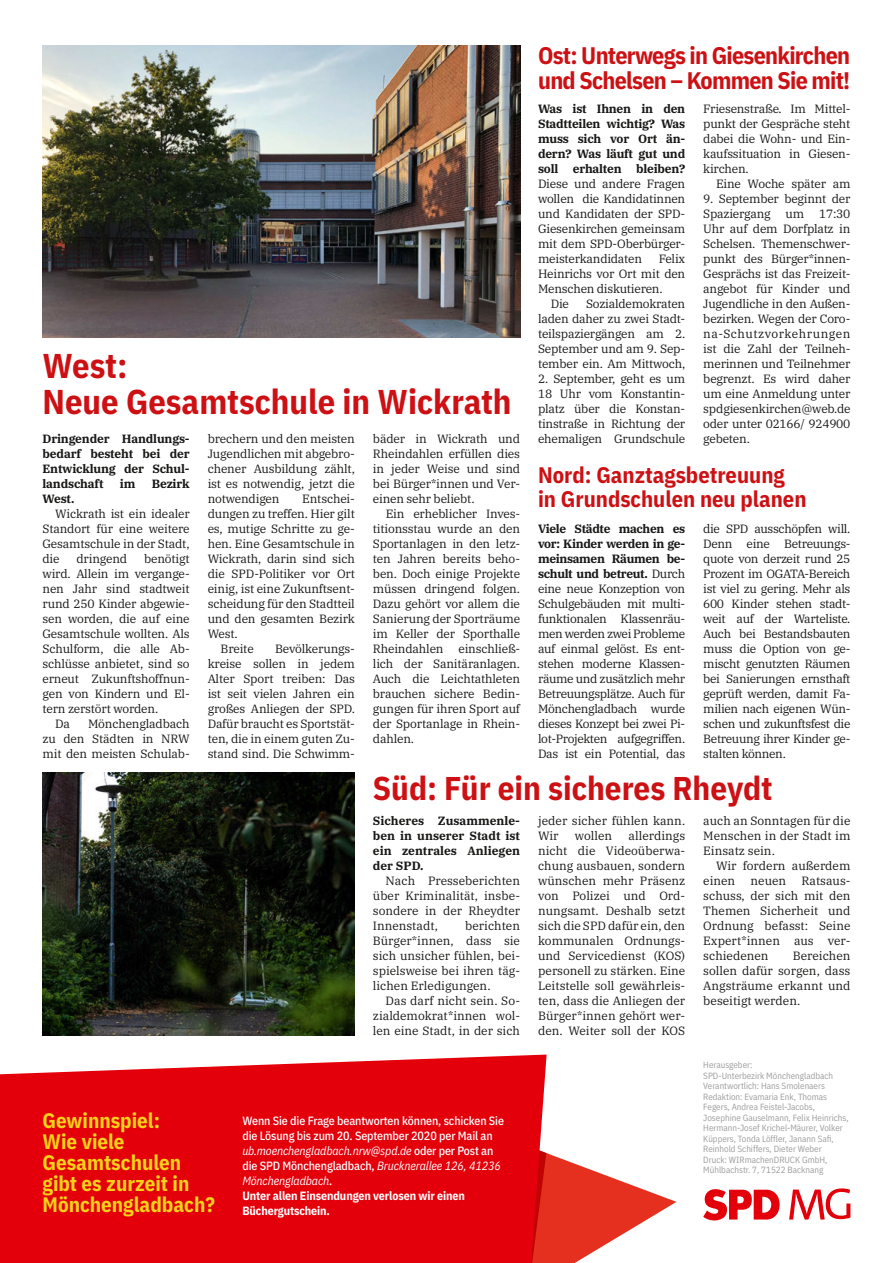
<style>
.page{position:relative;width:893px;height:1263px;background:#fff}
.page>*{position:absolute;margin:0;border:0;box-sizing:border-box;transform-origin:0 0}
.t1{font:700 condensed 34.5px/36px "IBM Plex Sans";color:#cd1013}
.t2{font:700 condensed 33px "IBM Plex Sans";color:#cd1013}
.t3{font:700 condensed 24px/25.5px "IBM Plex Sans";letter-spacing:-.03em;color:#cd1013}
.t4{font:700 condensed 22.5px/24px "IBM Plex Sans";color:#cd1013}
.t5{font:700 condensed 21px/21px "IBM Plex Sans";color:#f7d21a}
.t6{font:12px/15px "IBM Plex Serif";letter-spacing:-.015em;color:#181716;text-align:justify}
.t7{font:700 12px/15px "IBM Plex Serif";letter-spacing:-.015em;color:#181716;text-align:justify}
.t8{font:12px/15px "IBM Plex Sans Cond Medm";letter-spacing:-.01em;color:#fff}
.t9{font:700 condensed 12px/15px "IBM Plex Sans";letter-spacing:-.01em;color:#fff}
.t10{font:italic condensed 12px "IBM Plex Sans";letter-spacing:-.01em;color:#fff}
.t11{font:condensed 9px/10.5px "IBM Plex Sans";color:#9c9c9d}
.s1{font-weight:700}
.s2{font-family:"IBM Plex Sans Cond Medm";font-style:normal;font-stretch:normal}
.s3{font-family:"IBM Plex Sans";font-style:italic;font-stretch:condensed}
.s4{font-weight:400;font-style:italic}
.s5{font-family:"IBM Plex Sans Cond Medm";font-weight:400;font-stretch:normal}
</style>
<div class="page">
<svg style="left:547px;top:1153px;width:129px;height:110px"></svg>
<img style="left:43px;top:45px;width:477px;height:293px">
<img style="left:43px;top:772px;width:312px;height:263px">
<div style="left:0;top:1054px;width:547px;height:209px;background:#e3000b"></div>
<svg style="left:703px;top:1189px;width:77px;height:31px"></svg>
<svg style="left:789px;top:1188px;width:61px;height:31px"></svg>
<h1 class="t1" style="left:43px;top:345px;width:471px">West:<br>Neue Gesamtschule in Wickrath</h1>
<p class="t7" style="left:43px;top:430px;width:149px">Dringender Handlungs&shy;bedarf besteht bei der Entwicklung der Schul&shy;landschaft</p>
<p class="t6" style="left:208px;top:430px;width:149px">brechern und den meisten Jugendlichen mit abgebro&shy;chener Ausbildung zählt, ist es notwendig, jetzt die notwendigen</p>
<p class="t6" style="left:373px;top:430px;width:149px">bäder in Wickrath und Rheindahlen erfüllen dies in jeder Weise und sind bei Bürger*innen und Ver&shy;einen sehr beliebt.</p>
<p class="t6" style="left:373px;top:505px;width:149px;text-indent:13px">Ein erheblicher Inves&shy;titionsstau wurde an den Sportanlagen in den letz&shy;ten Jahren bereits beho&shy;ben. Doch einige Projekte müssen dringend folgen.<br>Dazu gehört vor allem die Sanierung der Sporträume im Keller der Sporthalle Rheindahlen einschließ&shy;lich der Sanitäranlagen.<br>Auch die Leichtathleten brauchen sichere Bedin&shy;gungen für ihren Sport auf der Sportanlage in Rhein&shy;dahlen.</p>
<p class="t7" style="left:120px;top:475px;width:17px">im</p>
<p class="t7" style="left:152px;top:475px;width:39px">Bezirk</p>
<p class="t6" style="left:302px;top:490px;width:54px">Entschei-</p>
<p class="t6" style="left:208px;top:505px;width:149px">dungen zu treffen. Hier gilt</p>
<p class="t6" style="left:208px;top:520px;width:149px">es, mutige Schritte zu ge-</p>
<p class="t6" style="left:208px;top:535px;width:149px">hen. Eine Gesamtschule in</p>
<p class="t6" style="left:208px;top:550px;width:149px">Wickrath, darin sind sich</p>
<p class="t6" style="left:208px;top:565px;width:149px">die SPD-Politiker vor Ort</p>
<p class="t6" style="left:208px;top:580px;width:149px">einig, ist eine Zukunftsent-</p>
<p class="t6" style="left:208px;top:595px;width:149px">scheidung für den Stadtteil</p>
<p class="t6" style="left:208px;top:610px;width:149px">und den gesamten Bezirk</p>
<p class="t6" style="left:208px;top:625px;width:32px">West.</p>
<p class="t6" style="left:220px;top:640px;width:35px">Breite</p>
<p class="t7" style="left:43px;top:490px;width:34px">West.</p>
<p class="t6" style="left:43px;top:505px;width:149px;text-indent:13px">Wickrath ist ein idealer Standort für eine weitere Gesamtschule in der Stadt, die</p>
<p class="t6" style="left:77px;top:550px;width:52px">dringend</p>
<p class="t6" style="left:144px;top:550px;width:47px">benötigt</p>
<p class="t6" style="left:43px;top:565px;width:149px">wird. Allein im vergange-</p>
<p class="t6" style="left:43px;top:580px;width:149px">nen Jahr sind stadtweit</p>
<p class="t6" style="left:43px;top:595px;width:149px">rund 250 Kinder abgewie-</p>
<p class="t6" style="left:43px;top:610px;width:149px">sen worden, die auf eine</p>
<p class="t6" style="left:43px;top:625px;width:149px">Gesamtschule wollten. Als</p>
<p class="t6" style="left:43px;top:640px;width:149px">Schulform, die alle Ab-</p>
<p class="t6" style="left:43px;top:655px;width:149px">schlüsse anbietet, sind so</p>
<p class="t6" style="left:43px;top:670px;width:149px">erneut Zukunftshoffnun-</p>
<p class="t6" style="left:43px;top:685px;width:149px">gen von Kindern und El-</p>
<p class="t6" style="left:43px;top:700px;width:117px">tern zerstört worden.</p>
<p class="t6" style="left:55px;top:715px;width:16px">Da</p>
<p class="t6" style="left:208px;top:640px;width:149px;text-indent:67px">Bevölkerungs&shy;kreise sollen in jedem Alter Sport treiben: Das ist seit vielen Jahren ein großes Anliegen der SPD.<br>Dafür braucht es Sportstät&shy;ten, die in einem guten Zu&shy;stand sind. Die Schwimm-</p>
<p class="t6" style="left:43px;top:715px;width:149px;text-indent:46px">Mönchengladbach zu den Städten in NRW mit den meisten Schulab-</p>
<h3 class="t3" style="left:538px;top:41px;width:314px">Ost: Unterwegs in Giesenkirchen und Schelsen – Kommen Sie mit!</h3>
<p class="t6" style="left:703px;top:100px;width:149px">Friesenstraße. Im Mittel&shy;punkt der Gespräche steht dabei die Wohn- und Ein&shy;kaufssituation in Giesen&shy;kirchen.</p>
<p class="t6" style="left:716px;top:175px;width:136px">Eine Woche später am</p>
<p class="t6" style="left:703px;top:190px;width:149px">9. September beginnt der Spaziergang um 17:30<br>Uhr auf dem Dorfplatz in Schelsen. Themenschwer&shy;punkt des Bürger*innen-Gesprächs ist das Freizeit&shy;angebot für Kinder und Jugendliche in den Außen&shy;bezirken. Wegen der Coro&shy;na-Schutzvorkehrungen ist die Zahl der Teilneh&shy;merinnen und Teilnehmer begrenzt. Es wird daher um eine Anmeldung unter spdgiesenkirchen@web.de oder unter 02166/ 924900 gebeten.</p>
<p class="t7" style="left:538px;top:100px;width:149px">Was ist Ihnen in den Stadtteilen wichtig? Was muss sich vor Ort än&shy;dern? Was läuft gut und soll erhalten bleiben?</p>
<p class="t6" style="left:538px;top:175px;width:149px">Diese und andere Fragen wollen die Kandidatinnen und Kandidaten der SPD-Giesenkirchen gemeinsam mit dem SPD-Oberbürger&shy;meisterkandidaten</p>
<p class="t6" style="left:659px;top:250px;width:28px">Felix</p>
<p class="t6" style="left:538px;top:265px;width:149px">Heinrichs vor Ort mit den</p>
<p class="t6" style="left:538px;top:280px;width:126px">Menschen diskutieren.</p>
<p class="t6" style="left:551px;top:295px;width:20px">Die</p>
<p class="t6" style="left:538px;top:295px;width:149px;text-indent:48px">Sozialdemokraten laden daher zu zwei Stadt&shy;teilspaziergängen am 2.<br>September und am 9. Sep&shy;tember ein. Am Mittwoch,</p>
<p class="t6" style="left:538px;top:370px;width:149px">2. September, geht es um 18 Uhr vom Konstantin&shy;platz über die Konstan&shy;tinstraße in Richtung der ehemaligen Grundschule</p>
<h3 class="t4" style="left:538px;top:461px;width:270px">Nord: Ganztagsbetreuung in Grundschulen neu planen</h3>
<p class="t6" style="left:703px;top:520px;width:149px">die SPD ausschöpfen will.<br>Denn eine Betreuungs&shy;quote von derzeit rund 25<br>Prozent im OGATA-Bereich ist viel zu gering. Mehr als 600 Kinder stehen stadt&shy;weit auf der Warteliste.<br>Auch bei Bestandsbauten muss die Option von ge&shy;mischt genutzten Räumen bei Sanierungen ernsthaft geprüft werden, damit Fa&shy;milien nach eigenen Wün&shy;schen und zukunftsfest die Betreuung ihrer Kinder ge&shy;stalten können.</p>
<p class="t6" style="left:538px;top:520px;width:149px"><span class="s1">Viele Städte machen es vor: Kinder werden in ge&shy;meinsamen Räumen be&shy;schult und betreut.</span> Durch eine neue Konzeption von Schulgebäuden mit multi&shy;funktionalen Klassenräu&shy;men werden zwei Probleme auf einmal gelöst. Es ent&shy;stehen moderne Klassen&shy;räume und zusätzlich mehr Betreuungsplätze. Auch für Mönchengladbach wurde dieses Konzept bei zwei Pi&shy;lot-Projekten aufgegriffen.<br>Das ist ein Potential, das</p>
<h3 class="t5" style="left:43px;top:1108px;width:174px">Gewinnspiel:<br>Wie viele<br>Gesamtschulen gibt es zurzeit in<br>Mönchengladbach?</h3>
<h2 class="t2" style="left:373px;top:762px;width:401px">Süd: Für ein sicheres Rheydt</h2>
<p class="t6" style="left:538px;top:812px;width:149px">jeder sicher fühlen kann.<br>Wir</p>
<p class="t7" style="left:373px;top:812px;width:149px">Sicheres Zusammenle&shy;ben in unserer Stadt ist ein zentrales Anliegen der SPD.</p>
<p class="t6" style="left:373px;top:872px;width:149px;text-indent:13px">Nach Presseberichten über Kriminalität, insbe&shy;sondere in der Rheydter Innenstadt,</p>
<p class="t6" style="left:703px;top:812px;width:149px">auch an Sonntagen für die Menschen in der Stadt im Einsatz sein.</p>
<p class="t6" style="left:703px;top:857px;width:149px;text-indent:13px">Wir fordern außerdem einen</p>
<p class="t6" style="left:538px;top:827px;width:149px;text-indent:91px">allerdings nicht die Videoüberwa&shy;chung ausbauen, sondern wünschen mehr Präsenz von Polizei und Ord&shy;nungsamt. Deshalb setzt sich die SPD dafür ein, den kommunalen Ordnungs&shy;und Servicedienst (KOS) personell zu stärken. Eine Leitstelle soll gewährleis&shy;ten, dass die Anliegen der Bürger*innen gehört wer&shy;den. Weiter soll der KOS</p>
<p class="t6" style="left:575px;top:827px;width:39px">wollen</p>
<p class="t6" style="left:703px;top:872px;width:149px;text-indent:98px">Ratsaus&shy;schuss, der sich mit den Themen Sicherheit und Ordnung befasst: Seine Expert*innen aus ver&shy;schiedenen</p>
<p class="t6" style="left:751px;top:872px;width:37px">neuen</p>
<p class="t6" style="left:373px;top:917px;width:149px;text-indent:92px">berichten Bürger*innen, dass sie sich unsicher fühlen, bei&shy;spielsweise bei ihren täg&shy;lichen Erledigungen.</p>
<p class="t6" style="left:373px;top:992px;width:149px;text-indent:13px">Das darf nicht sein. So&shy;zialdemokrat*innen wol&shy;len eine Stadt, in der sich</p>
<p class="t6" style="left:703px;top:947px;width:149px;text-indent:89px">Bereichen sollen dafür sorgen, dass Angsträume erkannt und beseitigt werden.</p>
<p class="t8" style="left:242px;top:1112px;width:263px">Wenn Sie die Frage beantworten können, schicken Sie die Lösung bis zum 20. September 2020 per Mail an</p>
<p class="t10" style="left:242px;top:1141px;width:253px">ub.moenchengladbach.nrw@spd.de <span class="s2">oder per Post an</span></p>
<p class="t8" style="left:242px;top:1157px;width:260px">die SPD Mönchengladbach, <span class="s3">Brucknerallee 126, 41236</span></p>
<p class="t9" style="left:242px;top:1172px;width:224px"><span class="s4">Mönchengladbach</span><span class="s5">.<br></span>Unter allen Einsendungen verlosen wir einen<br>Büchergutschein.</p>
<p class="t11" style="left:703px;top:1059px;width:147px">Herausgeber:<br>SPD-Unterbezirk Mönchengladbach Verantwortlich: Hans Smolenaers Redaktion: Evamaria Enk, Thomas Fegers, Andrea Feistel-Jacobs, Josephine Gauselmann, Felix Heinrichs, Hermann-Josef Krichel-Mäurer, Volker Küppers, Tonda Löffler, Janann Safi, Reinhold Schiffers, Dieter Weber<br>Druck: WIRmachenDRUCK GmbH, Mühlbachstr. 7, 71522 Backnang</p>
</div>
